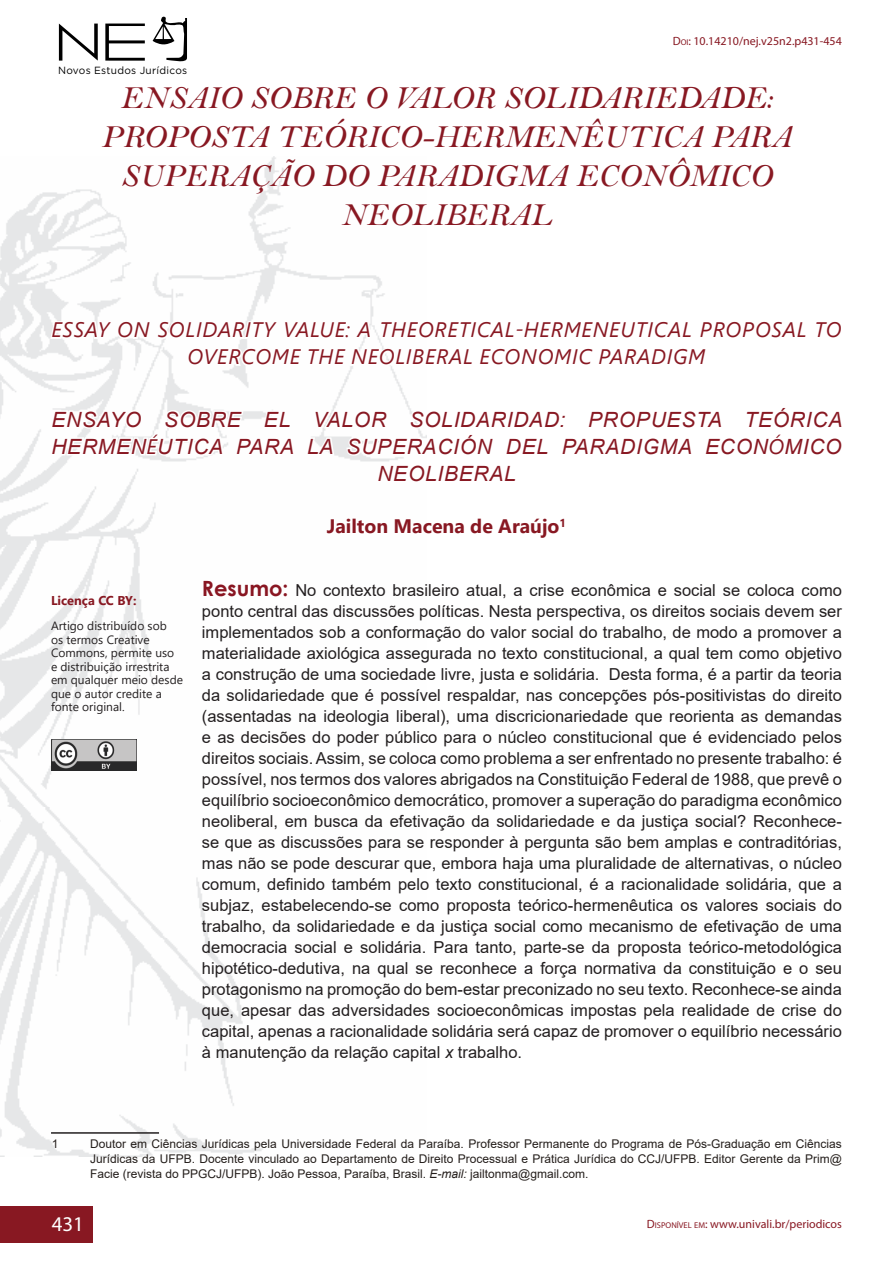
<style>
.page{position:relative;width:893px;height:1263px;background:#fff}
.page>*{position:absolute;margin:0;border:0;box-sizing:border-box;transform-origin:0 0}
.Título{font:33px/39px "Bell MT Italic";color:#881822;text-align:center}
.Título_Estrangeiro{font:italic 21px/27px "Arial";letter-spacing:.035em;color:#881822;text-align:center}
.Título_Estrangeiro-2{font:italic 21px/27px "Segoe UI";letter-spacing:.035em;color:#881822;text-align:center}
.Notas_de_Rodapé{font:21px "Myriad Pro";color:#fff}
.Autor{font:700 19.5px "Segoe UI";color:#881822}
.Resumos{font:16.5px/21px "Arial";color:#231f20;text-align:justify}
.t1{font:700 12.75px "Segoe UI";color:#881822}
.Notas_de_Rodapé-2{font:12px/15px "Arial";color:#241e1b;text-align:justify}
.Texto{font:12px/13.5px "Segoe UI";color:#231f20}
.t2{font:12px "Myriad Pro";color:#881822}
.t3{font:500 10.35px "Gotham";letter-spacing:.03em;color:#000}
.s1{font-style:inherit}
.s2{font-size:8.4px}
.s3{font-family:"Segoe UI"}
.s4{font-family:"Century Gothic";font-weight:700;font-size:21px;color:#891622}
.s5{font-style:italic}
</style>
<div class="page">
<div style="left:0;top:1206px;width:93px;height:36px;background:#881822"></div>
<svg style="left:153px;top:16px;width:34px;height:46px"></svg>
<svg style="left:59px;top:24px;width:39px;height:37px"></svg>
<svg style="left:105px;top:24px;width:40px;height:37px"></svg>
<img style="left:0;top:156px;width:385px;height:1001px">
<img style="left:51px;top:739px;width:86px;height:32px">
<svg style="left:48px;top:312px;width:379px;height:181px"></svg>
<svg style="left:324px;top:514px;width:61px;height:55px"></svg>
<hr style="left:51px;top:1132px;width:108px;height:2px;background:#231f20">
<svg style="left:201px;top:577px;width:90px;height:24px"></svg>
<p class="t3" style="left:58px;top:64px;width:131px">Novos Estudos Jurídicos</p>
<p class="t2" style="left:673px;top:34px;width:171px"><span class="s1">D</span><span class="s2">OI</span><span class="s1">:</span> 10.14210/nej.v25n2.p431-454</p>
<p class="Título" style="left:101px;top:78px;width:692px">ENSAIO SOBRE O VALOR SOLIDARIEDADE:<br>PROPOSTA TEÓRICO-HERMENÊUTICA PARA<br>SUPERAÇÃO DO PARADIGMA ECONÔMICO<br>NEOLIBERAL</p>
<p class="Título_Estrangeiro-2" style="left:51px;top:313px;width:792px">ESSAY ON SOLIDARITY VALUE: A THEORETICAL-HERMENEUTICAL PROPOSAL TO<br>OVERCOME THE NEOLIBERAL ECONOMIC PARADIGM</p>
<p class="Título_Estrangeiro" style="left:51px;top:406px;width:792px">ENSAYO SOBRE EL VALOR SOLIDARIDAD: PROPUESTA TEÓRICA<br>HERMEN<span class="s3">É</span>UTICA PARA LA SUPERACIÓN DEL PARADIGMA ECON<span class="s3">Ó</span>MICO<br>NEOLIBERAL</p>
<p class="Autor" style="left:327px;top:508px;width:241px">Jailton Macena de Araújo<sup>1</sup></p>
<p class="t1" style="left:51px;top:589px;width:87px">Licença CC BY:</p>
<p class="Texto" style="left:51px;top:618px;width:133px">Artigo distribuído sob<br>os termos Creative<br>Commons, permite uso e distribuição irrestrita em qualquer meio desde que o autor credite a fonte original.</p>
<p class="Resumos" style="left:202px;top:580px;width:641px"><span class="s4">Resumo:</span> No contexto brasileiro atual, a crise econômica e social se coloca como ponto central das discussões políticas. Nesta perspectiva, os direitos sociais devem ser implementados sob a conformação do valor social do trabalho, de modo a promover a materialidade axiológica assegurada no texto constitucional, a qual tem como objetivo a construção de uma sociedade livre, justa e solidária. Desta forma, é a partir da teoria da solidariedade que é possível respaldar, nas concepções pós-positivistas do direito (assentadas na ideologia liberal), uma discricionariedade que reorienta as demandas e as decisões do poder público para o núcleo constitucional que é evidenciado pelos direitos sociais. Assim, se coloca como problema a ser enfrentado no presente trabalho: é possível, nos termos dos valores abrigados na Constituição Federal de 1988, que prevê o equilíbrio socioeconômico democrático, promover a superação do paradigma econômico neoliberal, em busca da efetivação da solidariedade e da justiça social? Reconhece&shy;se que as discussões para se responder à pergunta são bem amplas e contraditórias, mas não se pode descurar que, embora haja uma pluralidade de alternativas, o núcleo comum, definido também pelo texto constitucional, é a racionalidade solidária, que a subjaz, estabelecendo-se como proposta teórico-hermenêutica os valores sociais do trabalho, da solidariedade e da justiça social como mecanismo de efetivação de uma democracia social e solidária. Para tanto, parte-se da proposta teórico-metodológica hipotético-dedutiva, na qual se reconhece a força normativa da constituição e o seu protagonismo na promoção do bem-estar preconizado no seu texto. Reconhece-se ainda que, apesar das adversidades socioeconômicas impostas pela realidade de crise do capital, apenas a racionalidade solidária será capaz de promover o equilíbrio necessário à manutenção da relação capital <span class="s5">x</span> trabalho.</p>
<p class="Notas_de_Rodapé-2" style="left:52px;top:1136px;width:8px">1</p>
<p class="Notas_de_Rodapé-2" style="left:90px;top:1136px;width:753px">Doutor em Ciências Jurídicas pela Universidade Federal da Paraíba. Professor Permanente do Programa de Pós-Graduação em Ciências Jurídicas da UFPB. Docente vinculado ao Departamento de Direito Processual e Prática Jurídica do CCJ/UFPB. Editor Gerente da Prim@ Facie (revista do PPGCJ/UFPB). João Pessoa, Paraíba, Brasil. <span class="s5">E-mail:</span> jailtonma@gmail.com.</p>
<p class="Notas_de_Rodapé" style="left:52px;top:1211px;width:34px">431</p>
<p class="t2" style="left:647px;top:1216px;width:196px"><span class="s1">D</span><span class="s2">ISPONÍVEL EM</span><span class="s1">:</span> www.univali.br/periodicos</p>
</div>
